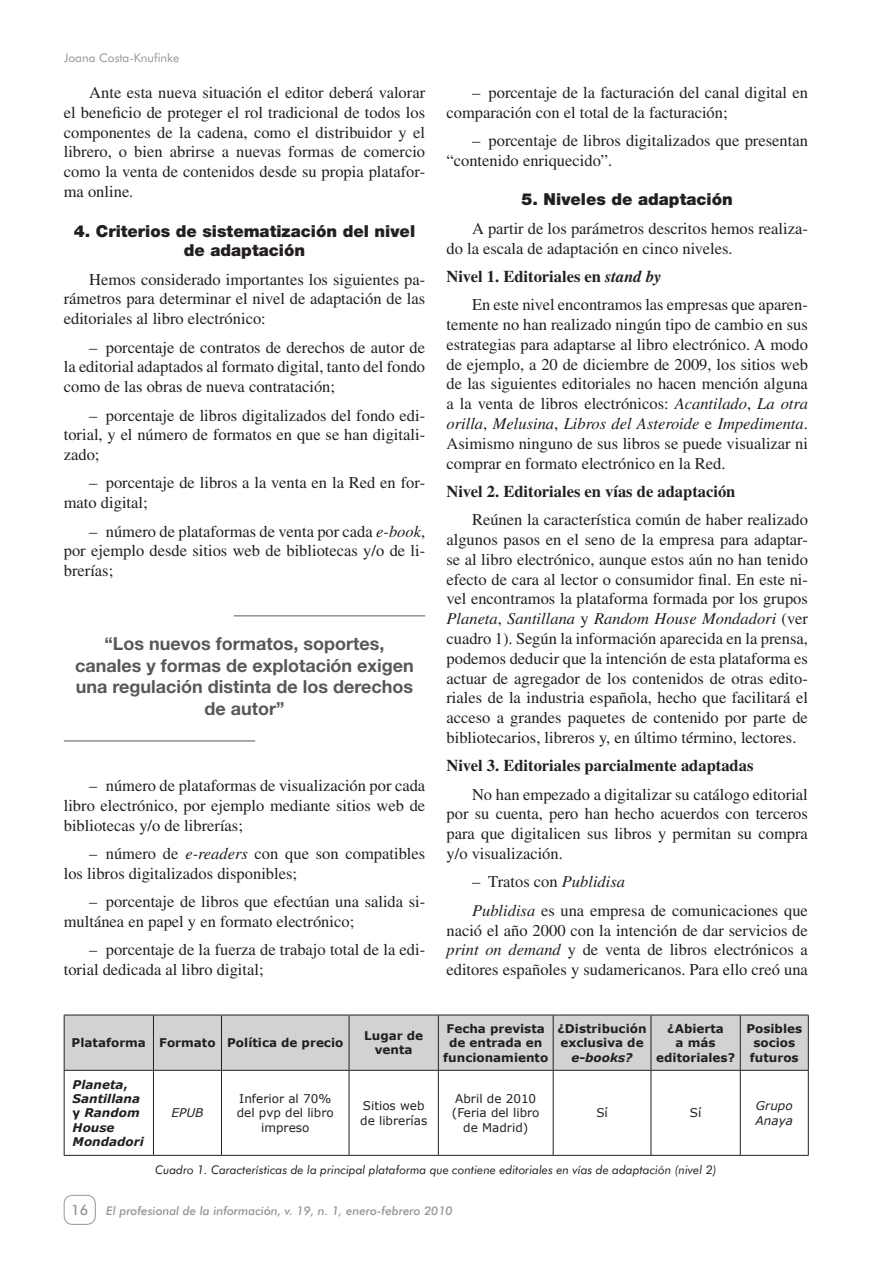
<style>
.page{position:relative;width:893px;height:1263px;background:#fff}
.page>*{position:absolute;margin:0;border:0;box-sizing:border-box;transform-origin:0 0}
.t1{font:700 18px/21.6px "Helvetica Neue";color:#57585a;text-align:center}
.t2{font:16.5px/19.8px "Times";color:#231f20;text-align:justify}
.t3{font:700 16.5px "Times";color:#231f20}
.t4{font:900 16.5px/19.8px "Helvetica Neue";color:#231f20;text-align:center}
.t5{font:500 14.25px "Futura BT";color:#939598}
.t6{font:700 12px/14.4px "Verdana";color:#231f20;text-align:center}
.t7{font:italic 12px "Futura BT";color:#231f20}
.t8{font:12px/14.4px "Verdana";color:#231f20;text-align:center}
.t9{font:italic 500 12px "Futura BT";color:#939598}
.t10{font:italic 700 12px/14.4px "Verdana";color:#231f20}
.t11{font:12px "Futura BT";color:#939598}
.t12{font:italic 12px/14.4px "Verdana";color:#231f20}
.s1{font-style:italic}
.s2{font-weight:700}
.s3{font-weight:700;font-style:italic}
.s4{font-style:normal}
</style>
<div class="page">
<div style="left:64px;top:1195px;width:32px;height:30px;border:1px solid #939598;border-radius:9px"></div>
<div style="left:65px;top:1016px;width:743px;height:54px;background:#d1d2d4"></div>
<hr style="left:64px;top:1015px;width:89px;height:1px;background:#231f20">
<hr style="left:64px;top:1015px;width:1px;height:55px;background:#231f20">
<hr style="left:153px;top:1015px;width:68px;height:1px;background:#231f20">
<hr style="left:153px;top:1015px;width:1px;height:55px;background:#231f20">
<hr style="left:221px;top:1015px;width:128px;height:1px;background:#231f20">
<hr style="left:221px;top:1015px;width:1px;height:55px;background:#231f20">
<hr style="left:349px;top:1015px;width:89px;height:1px;background:#231f20">
<hr style="left:349px;top:1015px;width:1px;height:55px;background:#231f20">
<hr style="left:438px;top:1015px;width:115px;height:1px;background:#231f20">
<hr style="left:438px;top:1015px;width:1px;height:55px;background:#231f20">
<hr style="left:553px;top:1015px;width:98px;height:1px;background:#231f20">
<hr style="left:553px;top:1015px;width:1px;height:55px;background:#231f20">
<hr style="left:651px;top:1015px;width:89px;height:1px;background:#231f20">
<hr style="left:651px;top:1015px;width:1px;height:55px;background:#231f20">
<hr style="left:740px;top:1015px;width:69px;height:1px;background:#231f20">
<hr style="left:740px;top:1015px;width:1px;height:55px;background:#231f20">
<hr style="left:808px;top:1015px;width:1px;height:55px;background:#231f20">
<hr style="left:64px;top:1070px;width:89px;height:1px;background:#231f20">
<hr style="left:64px;top:1071px;width:1px;height:84px;background:#231f20">
<hr style="left:153px;top:1070px;width:68px;height:1px;background:#231f20">
<hr style="left:153px;top:1071px;width:1px;height:84px;background:#231f20">
<hr style="left:221px;top:1070px;width:128px;height:1px;background:#231f20">
<hr style="left:221px;top:1071px;width:1px;height:84px;background:#231f20">
<hr style="left:349px;top:1070px;width:89px;height:1px;background:#231f20">
<hr style="left:349px;top:1071px;width:1px;height:84px;background:#231f20">
<hr style="left:438px;top:1070px;width:115px;height:1px;background:#231f20">
<hr style="left:438px;top:1071px;width:1px;height:84px;background:#231f20">
<hr style="left:553px;top:1070px;width:98px;height:1px;background:#231f20">
<hr style="left:553px;top:1071px;width:1px;height:84px;background:#231f20">
<hr style="left:651px;top:1070px;width:89px;height:1px;background:#231f20">
<hr style="left:651px;top:1071px;width:1px;height:84px;background:#231f20">
<hr style="left:740px;top:1070px;width:69px;height:1px;background:#231f20">
<hr style="left:740px;top:1071px;width:1px;height:84px;background:#231f20">
<hr style="left:808px;top:1071px;width:1px;height:84px;background:#231f20">
<hr style="left:64px;top:1155px;width:89px;height:1px;background:#231f20">
<hr style="left:153px;top:1155px;width:68px;height:1px;background:#231f20">
<hr style="left:221px;top:1155px;width:128px;height:1px;background:#231f20">
<hr style="left:349px;top:1155px;width:89px;height:1px;background:#231f20">
<hr style="left:438px;top:1155px;width:115px;height:1px;background:#231f20">
<hr style="left:553px;top:1155px;width:98px;height:1px;background:#231f20">
<hr style="left:651px;top:1155px;width:89px;height:1px;background:#231f20">
<hr style="left:740px;top:1155px;width:69px;height:1px;background:#231f20">
<hr style="left:234px;top:615px;width:191px;height:1px;background:#57585a">
<hr style="left:64px;top:741px;width:191px;height:1px;background:#57585a">
<p class="t11" style="left:64px;top:51px;width:117px">Joana Costa-Knufinke</p>
<p class="t2" style="left:64px;top:82px;width:363px;text-indent:26px">Ante esta nueva situación el editor deberá valorar el beneficio de proteger el rol tradicional de todos los componentes de la cadena, como el distribuidor y el librero, o bien abrirse a nuevas formas de comercio como la venta de contenidos desde su propia platafor&shy;ma online.</p>
<p class="t4" style="left:74px;top:221px;width:343px">4. Criterios de sistematización del nivel de adaptación</p>
<p class="t2" style="left:64px;top:269px;width:363px;text-indent:26px">Hemos considerado importantes los siguientes pa&shy;rámetros para determinar el nivel de adaptación de las editoriales al libro electrónico:</p>
<p class="t2" style="left:64px;top:337px;width:363px;text-indent:26px">– porcentaje de contratos de derechos de autor de la editorial adaptados al formato digital, tanto del fondo como de las obras de nueva contratación;</p>
<p class="t2" style="left:64px;top:405px;width:363px;text-indent:26px">– porcentaje de libros digitalizados del fondo edi&shy;torial, y el número de formatos en que se han digitali&shy;zado;</p>
<p class="t2" style="left:64px;top:473px;width:363px;text-indent:26px">– porcentaje de libros a la venta en la Red en for&shy;mato digital;</p>
<p class="t2" style="left:64px;top:521px;width:363px;text-indent:26px">– número de plataformas de venta por cada <span class="s1">e-book</span>, por ejemplo desde sitios web de bibliotecas y/o de li&shy;brerías;</p>
<p class="t1" style="left:75px;top:633px;width:340px">“Los nuevos formatos, soportes, canales y formas de explotación exigen una regulación distinta de los derechos de autor”</p>
<p class="t2" style="left:64px;top:776px;width:363px;text-indent:26px">– número de plataformas de visualización por cada libro electrónico, por ejemplo mediante sitios web de bibliotecas y/o de librerías;</p>
<p class="t2" style="left:64px;top:843px;width:363px;text-indent:26px">– número de <span class="s1">e-readers</span> con que son compatibles los libros digitalizados disponibles;</p>
<p class="t2" style="left:64px;top:892px;width:363px;text-indent:26px">– porcentaje de libros que efectúan una salida si&shy;multánea en papel y en formato electrónico;</p>
<p class="t2" style="left:64px;top:940px;width:363px;text-indent:26px">– porcentaje de la fuerza de trabajo total de la edi&shy;torial dedicada al libro digital;</p>
<p class="t2" style="left:446px;top:82px;width:363px;text-indent:26px">– porcentaje de la facturación del canal digital en comparación con el total de la facturación;</p>
<p class="t2" style="left:446px;top:131px;width:363px;text-indent:26px">– porcentaje de libros digitalizados que presentan “contenido enriquecido”.</p>
<p class="t4" style="left:522px;top:190px;width:213px">5. Niveles de adaptación</p>
<p class="t2" style="left:446px;top:218px;width:363px;text-indent:26px">A partir de los parámetros descritos hemos realiza&shy;do la escala de adaptación en cinco niveles.</p>
<p class="t2" style="left:472px;top:262px;width:337px;line-height:28.3px;text-indent:-26px"><span class="s2">Nivel 1. Editoriales en</span> <span class="s3">stand by<br></span>En este nivel encontramos las empresas que aparen-</p>
<p class="t2" style="left:446px;top:314px;width:363px">temente no han realizado ningún tipo de cambio en sus estrategias para adaptarse al libro electrónico. A modo de ejemplo, a 20 de diciembre de 2009, los sitios web de las siguientes editoriales no hacen mención alguna a la venta de libros electrónicos: <span class="s1">Acantilado</span>, <span class="s1">La otra orilla</span>, <span class="s1">Melusina</span>, <span class="s1">Libros del Asteroide</span> e <span class="s1">Impedimenta</span>.<br>Asimismo ninguno de sus libros se puede visualizar ni comprar en formato electrónico en la Red.</p>
<p class="t3" style="left:446px;top:481px;width:290px">Nivel 2. Editoriales en vías de adaptación</p>
<p class="t2" style="left:446px;top:510px;width:363px;text-indent:26px">Reúnen la característica común de haber realizado algunos pasos en el seno de la empresa para adaptar&shy;se al libro electrónico, aunque estos aún no han tenido efecto de cara al lector o consumidor final. En este ni&shy;vel encontramos la plataforma formada por los grupos <span class="s1">Planeta</span>, <span class="s1">Santillana</span> y <span class="s1">Random House Mondadori</span> (ver cuadro 1). Según la información aparecida en la prensa, podemos deducir que la intención de esta plataforma es actuar de agregador de los contenidos de otras edito&shy;riales de la industria española, hecho que facilitará el acceso a grandes paquetes de contenido por parte de bibliotecarios, libreros y, en último término, lectores.</p>
<p class="t3" style="left:446px;top:756px;width:308px">Nivel 3. Editoriales parcialmente adaptadas</p>
<p class="t2" style="left:446px;top:784px;width:363px;text-indent:26px">No han empezado a digitalizar su catálogo editorial por su cuenta, pero han hecho acuerdos con terceros para que digitalicen sus libros y permitan su compra y/o visualización.</p>
<p class="t2" style="left:472px;top:867px;width:337px;line-height:28.3px">– Tratos con <span class="s1">Publidisa<br>Publidisa</span> es una empresa de comunicaciones que</p>
<p class="t2" style="left:446px;top:920px;width:363px">nació el año 2000 con la intención de dar servicios de <span class="s1">print on demand</span> y de venta de libros electrónicos a editores españoles y sudamericanos. Para ello creó una</p>
<p class="t6" style="left:72px;top:1035px;width:273px">Plataforma Formato Política de precio</p>
<p class="t6" style="left:364px;top:1028px;width:61px">Lugar de venta</p>
<p class="t6" style="left:443px;top:1021px;width:107px">Fecha prevista de entrada en funcionamiento</p>
<p class="t6" style="left:558px;top:1021px;width:91px;text-align:left">¿Distribución exclusiva de</p>
<p class="t10" style="left:571px;top:1050px;width:63px">e-books?</p>
<p class="t6" style="left:656px;top:1021px;width:80px">¿Abierta<br>a más editoriales?</p>
<p class="t6" style="left:746px;top:1021px;width:57px;text-align:left">Posibles socios futuros</p>
<p class="t10" style="left:73px;top:1077px;width:73px">Planeta<span class="s4">,<br></span>Santillana <span class="s4">y</span> Random<br>House<br>Mondadori</p>
<p class="t8" style="left:237px;top:1091px;width:99px">Inferior al 70% del pvp del libro impreso</p>
<p class="t8" style="left:360px;top:1098px;width:69px;text-align:left">Sitios web de librerías</p>
<p class="t8" style="left:452px;top:1091px;width:89px">Abril de 2010 (Feria del libro de Madrid)</p>
<p class="t8" style="left:596px;top:1105px;width:13px">Sí</p>
<p class="t8" style="left:690px;top:1105px;width:13px">Sí</p>
<p class="t12" style="left:756px;top:1098px;width:39px">Grupo<br>Anaya</p>
<p class="t7" style="left:155px;top:1162px;width:563px">Cuadro 1. Características de la principal plataforma que contiene editoriales en vías de adaptación (nivel 2)</p>
<p class="t12" style="left:172px;top:1105px;width:33px">EPUB</p>
<p class="t5" style="left:71px;top:1201px;width:19px">16</p>
<p class="t9" style="left:106px;top:1204px;width:348px">El profesional de la información, v. 19, n. 1, enero-febrero 2010</p>
</div>
